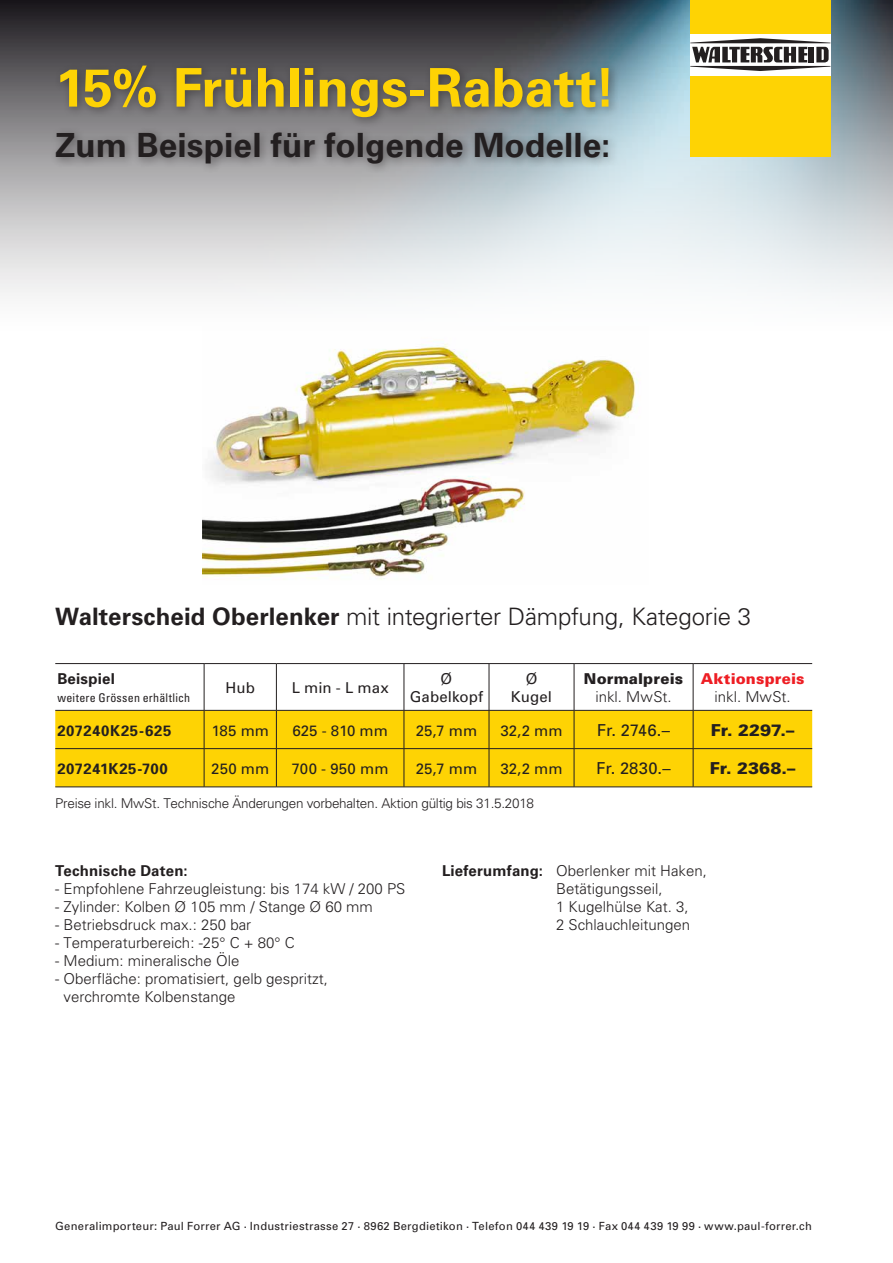
<style>
.page{position:relative;width:893px;height:1263px;background:#fff}
.page>*{position:absolute;margin:0;border:0;box-sizing:border-box;transform-origin:0 0}
.t1{font:700 53.4px "Univers";letter-spacing:-.005em;color:#fed304}
.t2{font:700 33.3px "Univers LT Std";color:#231f20}
.t3{font:300 24px "Univers LT Std";letter-spacing:-.01em;color:#231f20}
.t4{font:16.5px "Univers";letter-spacing:.005em;color:#231f20}
.t5{font:900 16.5px "Univers";letter-spacing:-.005em;color:#231f20}
.t6{font:300 15px/18px "Univers LT Std";color:#231f20}
.t7{font:15px/18px "Univers";letter-spacing:.005em;color:#231f20;text-align:center}
.t8{font:700 15px "Univers";letter-spacing:.02em;color:#231f20}
.t9{font:300 15px "Univers";color:#231f20}
.t10{font:700 15px "Univers LT Std";letter-spacing:.015em;color:#231f20}
.t11{font:700 15px "Univers";letter-spacing:.04em;color:#231f20}
.t12{font:900 15px "Univers";letter-spacing:.01em;color:#ee1d23}
.t13{font:900 15px "Univers";letter-spacing:.01em;color:#231f20}
.t14{font:300 13.5px "Univers LT Std";letter-spacing:-.02em;color:#231f20}
.t15{font:condensed 12px "Univers";letter-spacing:.02em;color:#231f20}
.t16{font:11.25px "Univers";letter-spacing:.02em;color:#231f20}
.s1{font-weight:700}
</style>
<div class="page">
<img style="left:0;top:0;width:893px;height:296px">
<div style="left:690px;top:0;width:140px;height:17px;background:#fed304"></div>
<div style="left:690px;top:8px;width:140px;height:148px;background:#fff"></div>
<svg style="left:690px;top:33px;width:140px;height:38px"></svg>
<div style="left:690px;top:8px;width:140px;height:25px;background:#fed304"></div>
<div style="left:690px;top:76px;width:140px;height:80px;background:#fed304"></div>
<svg style="left:55px;top:664px;width:757px;height:46px"></svg>
<div style="left:55px;top:711px;width:757px;height:76px;background:#fed304"></div>
<hr style="left:55px;top:663px;width:149px;height:1px;background:#231f20">
<hr style="left:55px;top:710px;width:149px;height:1px;background:#231f20">
<hr style="left:204px;top:710px;width:1px;height:38px;background:#231f20">
<hr style="left:276px;top:710px;width:1px;height:38px;background:#231f20">
<hr style="left:404px;top:710px;width:1px;height:38px;background:#231f20">
<hr style="left:489px;top:710px;width:1px;height:38px;background:#231f20">
<hr style="left:574px;top:710px;width:1px;height:38px;background:#231f20">
<hr style="left:693px;top:710px;width:1px;height:38px;background:#231f20">
<hr style="left:55px;top:748px;width:149px;height:1px;background:#231f20">
<hr style="left:204px;top:748px;width:72px;height:1px;background:#231f20">
<hr style="left:204px;top:749px;width:1px;height:38px;background:#231f20">
<hr style="left:276px;top:748px;width:128px;height:1px;background:#231f20">
<hr style="left:276px;top:749px;width:1px;height:38px;background:#231f20">
<hr style="left:404px;top:748px;width:85px;height:1px;background:#231f20">
<hr style="left:404px;top:749px;width:1px;height:38px;background:#231f20">
<hr style="left:489px;top:748px;width:85px;height:1px;background:#231f20">
<hr style="left:489px;top:749px;width:1px;height:38px;background:#231f20">
<hr style="left:574px;top:748px;width:119px;height:1px;background:#231f20">
<hr style="left:574px;top:749px;width:1px;height:38px;background:#231f20">
<hr style="left:693px;top:748px;width:119px;height:1px;background:#231f20">
<hr style="left:693px;top:749px;width:1px;height:38px;background:#231f20">
<hr style="left:55px;top:787px;width:149px;height:1px;background:#231f20">
<hr style="left:204px;top:787px;width:72px;height:1px;background:#231f20">
<hr style="left:276px;top:787px;width:128px;height:1px;background:#231f20">
<hr style="left:404px;top:787px;width:85px;height:1px;background:#231f20">
<hr style="left:489px;top:787px;width:85px;height:1px;background:#231f20">
<hr style="left:574px;top:787px;width:119px;height:1px;background:#231f20">
<hr style="left:693px;top:787px;width:119px;height:1px;background:#231f20">
<hr style="left:693px;top:663px;width:119px;height:1px;background:#231f20">
<hr style="left:204px;top:710px;width:72px;height:1px;background:#231f20">
<hr style="left:276px;top:710px;width:128px;height:1px;background:#231f20">
<hr style="left:404px;top:710px;width:85px;height:1px;background:#231f20">
<hr style="left:489px;top:710px;width:85px;height:1px;background:#231f20">
<hr style="left:574px;top:710px;width:119px;height:1px;background:#231f20">
<hr style="left:693px;top:710px;width:119px;height:1px;background:#231f20">
<hr style="left:489px;top:664px;width:1px;height:46px;background:#231f20">
<hr style="left:204px;top:663px;width:72px;height:1px;background:#231f20">
<hr style="left:204px;top:664px;width:1px;height:46px;background:#231f20">
<hr style="left:404px;top:663px;width:85px;height:1px;background:#231f20">
<hr style="left:489px;top:663px;width:85px;height:1px;background:#231f20">
<hr style="left:276px;top:663px;width:128px;height:1px;background:#231f20">
<hr style="left:276px;top:664px;width:1px;height:46px;background:#231f20">
<hr style="left:404px;top:664px;width:1px;height:46px;background:#231f20">
<hr style="left:574px;top:663px;width:119px;height:1px;background:#231f20">
<hr style="left:574px;top:664px;width:1px;height:46px;background:#231f20">
<hr style="left:693px;top:664px;width:1px;height:46px;background:#231f20">
<div style="left:50px;top:59px;width:570px;height:115px;background:#231f20;opacity:.5"></div>
<img style="left:203px;top:344px;width:434px;height:236px">
<h1 class="t1" style="left:55px;top:53px;width:561px">15% Frühlings-Rabatt!</h1>
<h2 class="t2" style="left:55px;top:125px;width:556px">Zum Beispiel für folgende Modelle:</h2>
<h3 class="t3" style="left:55px;top:602px;width:697px"><span class="s1">Walterscheid Oberlenker</span> mit integrierter Dämpfung, Kategorie 3</h3>
<p class="t8" style="left:57px;top:669px;width:59px">Beispiel</p>
<p class="t15" style="left:57px;top:690px;width:134px">weitere Grössen erhältlich</p>
<p class="t7" style="left:226px;top:678px;width:31px">Hub</p>
<p class="t7" style="left:292px;top:678px;width:99px">L min - L max</p>
<p class="t7" style="left:410px;top:669px;width:75px">Ø<br>Gabelkopf</p>
<p class="t7" style="left:511px;top:669px;width:43px">Ø<br>Kugel</p>
<p class="t13" style="left:584px;top:669px;width:101px">Normalpreis</p>
<p class="t9" style="left:596px;top:688px;width:78px">inkl. MwSt.</p>
<p class="t12" style="left:701px;top:669px;width:105px">Aktionspreis</p>
<p class="t9" style="left:715px;top:687px;width:78px">inkl. MwSt.</p>
<p class="t11" style="left:57px;top:721px;width:116px">207240K25-625</p>
<p class="t7" style="left:211px;top:721px;width:59px">185 mm</p>
<p class="t7" style="left:292px;top:721px;width:97px">625 - 810 mm</p>
<p class="t7" style="left:416px;top:721px;width:63px">25,7 mm</p>
<p class="t7" style="left:500px;top:721px;width:64px">32,2 mm</p>
<p class="t4" style="left:597px;top:720px;width:74px">Fr. 2746.–</p>
<p class="t5" style="left:711px;top:720px;width:85px">Fr. 2297.–</p>
<p class="t8" style="left:57px;top:759px;width:112px">207241K25-700</p>
<p class="t7" style="left:211px;top:759px;width:59px">250 mm</p>
<p class="t7" style="left:292px;top:759px;width:98px">700 - 950 mm</p>
<p class="t7" style="left:416px;top:759px;width:63px">25,7 mm</p>
<p class="t7" style="left:500px;top:759px;width:64px">32,2 mm</p>
<p class="t4" style="left:596px;top:758px;width:76px">Fr. 2830.–</p>
<p class="t5" style="left:710px;top:758px;width:87px">Fr. 2368.–</p>
<p class="t14" style="left:55px;top:795px;width:480px">Preise inkl. MwSt. Technische Änderungen vorbehalten. Aktion gültig bis 31.5.2018</p>
<p class="t10" style="left:55px;top:862px;width:134px">Technische Daten:</p>
<p class="t6" style="left:55px;top:880px;width:352px">- Empfohlene Fahrzeugleistung: bis 174 kW / 200 PS</p>
<p class="t6" style="left:55px;top:898px;width:319px">- Zylinder: Kolben Ø 105 mm / Stange Ø 60 mm</p>
<p class="t6" style="left:55px;top:916px;width:197px">- Betriebsdruck max.: 250 bar</p>
<p class="t6" style="left:55px;top:934px;width:241px">- Temperaturbereich: -25° C + 80° C</p>
<p class="t6" style="left:55px;top:952px;width:186px">- Medium: mineralische Öle</p>
<p class="t6" style="left:64px;top:970px;width:266px;text-indent:-8px">- Oberfläche: promatisiert, gelb gespritzt, verchromte Kolbenstange</p>
<p class="t6" style="left:556px;top:862px;width:152px;text-indent:-114px"><span class="s1">Lieferumfang:</span> Oberlenker mit Haken,<br>Betätigungsseil,<br>1 Kugelhülse Kat. 3,<br>2 Schlauchleitungen</p>
<p class="t16" style="left:55px;top:1218px;width:758px">Generalimporteur: Paul Forrer AG · Industriestrasse 27 · 8962 Bergdietikon · Telefon 044 439 19 19 · Fax 044 439 19 99 · www.paul-forrer.ch</p>
</div>
